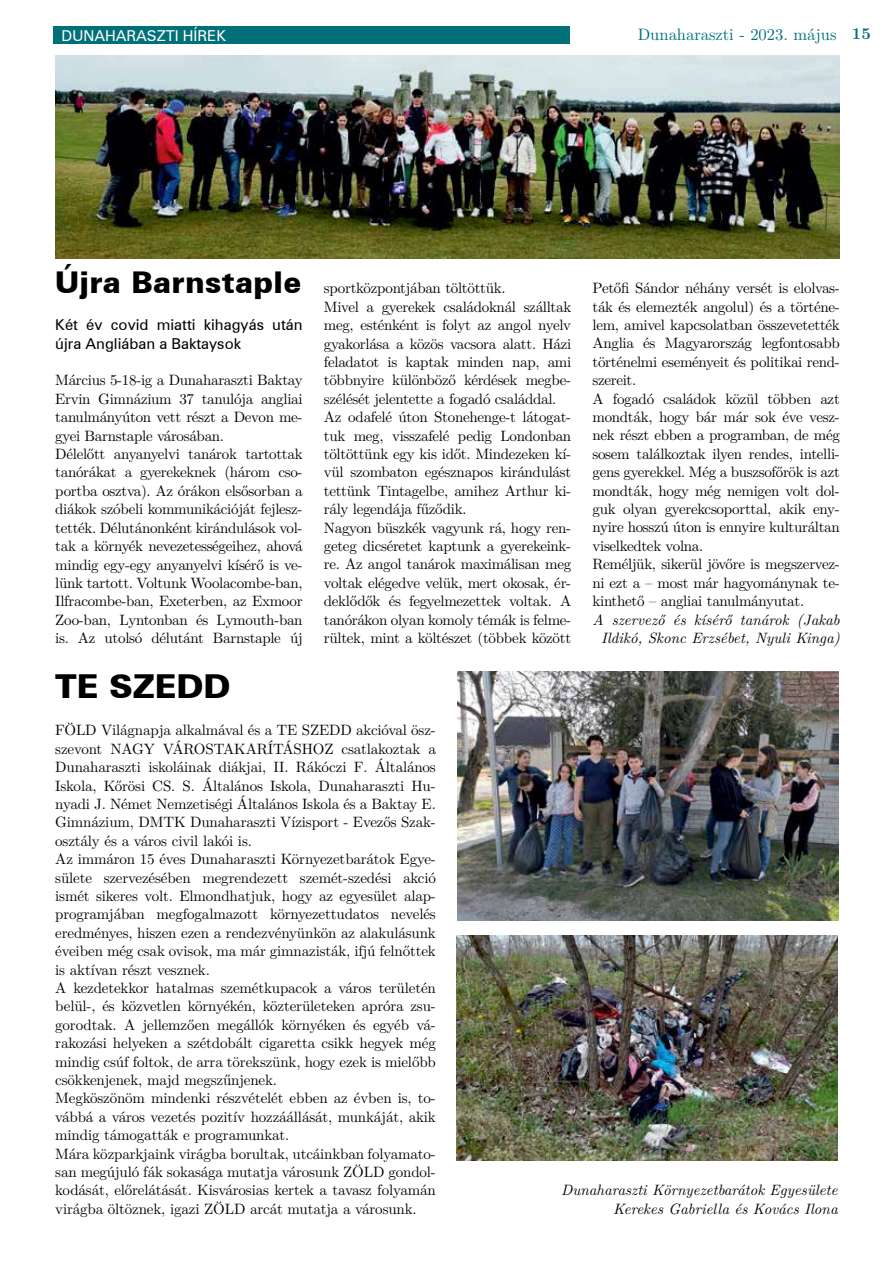
<style>
.page{position:relative;width:893px;height:1263px;background:#fff}
.page>*{position:absolute;margin:0;border:0;box-sizing:border-box;transform-origin:0 0}
.t1{font:33px "Zurich Blk PFL";color:#000}
.t2{font:30px "Zurich Blk PFL";letter-spacing:.01em;color:#000}
.t3{font:16.5px "LM Roman 10";color:#007079}
.t4{font:15px/18.5px "LM Roman 10";letter-spacing:-.02em;color:#000}
.t5{font:italic 15px/18.5px "LM Roman 10";color:#000;text-align:center}
.t6{font:15px/18.5px "Zurich PFL";color:#000}
.t7{font:15px "Zurich PFL";color:#fff}
.s1{font-weight:700}
</style>
<div class="page">
<div style="left:53px;top:26px;width:517px;height:18px;background:#007079"></div>
<img style="left:55px;top:55px;width:784px;height:204px">
<img style="left:456px;top:935px;width:382px;height:225px">
<img style="left:457px;top:672px;width:381px;height:249px">
<p class="t7" style="left:62px;top:24px;width:166px">DUNAHARASZTI HÍREK</p>
<p class="t3" style="left:638px;top:21px;width:235px">Dunaharaszti - 2023. május <span class="s1">15</span></p>
<h2 class="t2" style="left:55px;top:263px;width:248px">Újra Barnstaple</h2>
<p class="t6" style="left:55px;top:315px;width:249px">Két év covid miatti kihagyás után újra Angliában a Baktaysok</p>
<p class="t4" style="left:55px;top:370px;width:249px">Március 5-18-ig a Dunaharaszti Baktay Ervin Gimnázium 37 tanulója angliai tanulmányúton vett részt a Devon me&shy;gyei Barnstaple városában.<br>Délelőtt anyanyelvi tanárok tartottak tanórákat a gyerekeknek (három cso&shy;portba osztva). Az órákon elsősorban a diákok szóbeli kommunikációját fejlesz&shy;tették. Délutánonként kirándulások vol&shy;tak a környék nevezetességeihez, ahová mindig egy-egy anyanyelvi kísérő is ve&shy;lünk tartott. Voltunk Woolacombe-ban, Ilfracombe-ban, Exeterben, az Exmoor Zoo-ban, Lyntonban és Lymouth-ban is. Az utolsó délutánt Barnstaple új</p>
<p class="t4" style="left:324px;top:278px;width:249px">sportközpontjában töltöttük.<br>Mivel a gyerekek családoknál szálltak meg, esténként is folyt az angol nyelv gyakorlása a közös vacsora alatt. Házi feladatot is kaptak minden nap, ami többnyire különböző kérdések megbe&shy;szélését jelentette a fogadó családdal.<br>Az odafelé úton Stonehenge-t látogat&shy;tuk meg, visszafelé pedig Londonban töltöttünk egy kis időt. Mindezeken kí&shy;vül szombaton egésznapos kirándulást tettünk Tintagelbe, amihez Arthur ki&shy;rály legendája fűződik.<br>Nagyon büszkék vagyunk rá, hogy ren&shy;geteg dicséretet kaptunk a gyerekeink&shy;re. Az angol tanárok maximálisan meg voltak elégedve velük, mert okosak, ér&shy;deklődők és fegyelmezettek voltak. A tanórákon olyan komoly témák is felme&shy;rültek, mint a költészet (többek között</p>
<p class="t4" style="left:592px;top:278px;width:249px">Petőfi Sándor néhány versét is elolvas&shy;ták és elemezték angolul) és a történe&shy;lem, amivel kapcsolatban összevetették Anglia és Magyarország legfontosabb történelmi eseményeit és politikai rend&shy;szereit.<br>A fogadó családok közül többen azt mondták, hogy bár már sok éve vesz&shy;nek részt ebben a programban, de még sosem találkoztak ilyen rendes, intelli&shy;gens gyerekkel. Még a buszsofőrök is azt mondták, hogy még nemigen volt dol&shy;guk olyan gyerekcsoporttal, akik en - nyire hosszú úton is ennyire kulturáltan viselkedtek volna.<br>Reméljük, sikerül jövőre is megszervez&shy;ni ezt a – most már hagyománynak te&shy;kinthető – angliai tanulmányutat.</p>
<p class="t5" style="left:592px;top:609px;width:249px">A szervező és kísérő tanárok (Jakab<br>Ildikó, Skonc Erzsébet, Nyuli Kinga)</p>
<h1 class="t1" style="left:55px;top:664px;width:177px">TE SZEDD</h1>
<p class="t4" style="left:55px;top:720px;width:382px">FÖLD Világnapja alkalmával és a TE SZEDD akcióval ös - szevont NAGY VÁROSTAKARÍTÁSHOZ csatlakoztak a Dunaharaszti iskoláinak diákjai, II. Rákóczi F. Általános Iskola, Kőrösi CS. S. Általános Iskola, Dunaharaszti Hu&shy;nyadi J. Német Nemzetiségi Általános Iskola és a Baktay E.<br>Gimnázium, DMTK Dunaharaszti Vízisport - Evezős Szak&shy;osztály és a város civil lakói is.<br>Az immáron 15 éves Dunaharaszti Környezetbarátok Egye&shy;sülete szervezésében megrendezett szemét-szedési akció ismét sikeres volt. Elmondhatjuk, hogy az egyesület alap&shy;programjában megfogalmazott környezettudatos nevelés eredményes, hiszen ezen a rendezvényünkön az alakulásunk éveiben még csak ovisok, ma már gimnazisták, ifjú felnőttek is aktívan részt vesznek.<br>A kezdetekkor hatalmas szemétkupacok a város területén belül-, és közvetlen környékén, közterületeken apróra zsu&shy;gorodtak. A jellemzően megállók környéken és egyéb vá&shy;rakozási helyeken a szétdobált cigaretta csikk hegyek még mindig csúf foltok, de arra törekszünk, hogy ezek is mielőbb csökkenjenek, majd megszűnjenek.<br>Megköszönöm mindenki részvételét ebben az évben is, to&shy;vábbá a város vezetés pozitív hozzáállását, munkáját, akik mindig támogatták e programunkat.<br>Mára közparkjaink virágba borultak, utcáinkban folyamato&shy;san megújuló fák sokasága mutatja városunk ZÖLD gondol&shy;kodását, előrelátását. Kisvárosias kertek a tavasz folyamán virágba öltöznek, igazi ZÖLD arcát mutatja a városunk.</p>
<p class="t5" style="left:561px;top:1180px;width:278px;text-align:right">Dunaharaszti Környezetbarátok Egyesülete<br>Kerekes Gabriella és Kovács Ilona</p>
</div>
